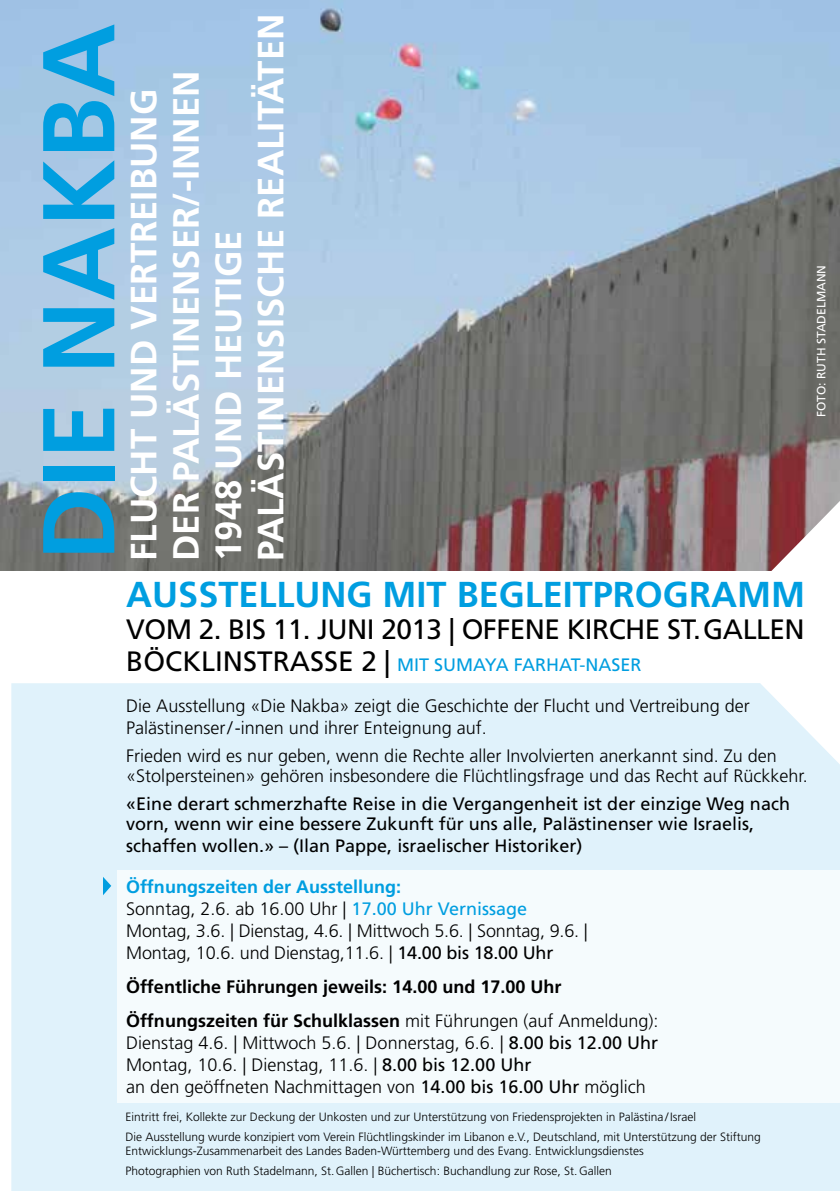
<style>
.page{position:relative;width:840px;height:1191px;background:#fff}
.page>*{position:absolute;margin:0;border:0;box-sizing:border-box;transform-origin:0 0}
.t1{font:700 101.8px "Frutiger LT Std";color:#009ee0}
.t2{font:700 36.4px/42.2px "Frutiger LT Std";color:#fff}
.t3{font:700 36px "Frutiger LT Std";color:#009ee0}
.t4{font:28px "Frutiger LT Std";letter-spacing:-.02em;color:#000}
.t5{font:300 18px/22px "Frutiger LT Std";color:#000}
.t6{font:18px/20px "Frutiger LT Std";color:#000}
.t7{font:700 18px/34px "Frutiger LT Std";color:#000}
.t8{font:18px "Frutiger LT Std";color:#009ee0}
.t9{font:300 12px/20px "Frutiger LT Std";color:#000}
.t10{font:12px "Frutiger LT Std";color:#fff}
.s1{font-size:28px;color:#000}
.s2{font-weight:700;color:#009ee0}
.s3{font-weight:400;color:#009ee0}
.s4{font-weight:400}
.s5{font-weight:300}
</style>
<div class="page">
<img style="left:0;top:0;width:839px;height:571px">
<div style="left:11px;top:683px;width:828px;height:508px;background:#e0f2fb"></div>
<svg style="left:103px;top:876px;width:8px;height:19px"></svg>
<div style="left:117px;top:870px;width:722px;height:233px;background:#f5fbfd"></div>
<h1 class="t1" style="left:19px;top:561px;width:539px;rotate:-90deg">DIE NAKBA</h1>
<h2 class="t2" style="left:123px;top:561px;width:549px;rotate:-90deg">FLUCHT UND VERTREIBUNG<br>DER PALÄSTINENSER/-INNEN<br>1948 UND HEUTIGE<br>PALÄSTINENSISCHE REALITÄTEN</h2>
<h3 class="t3" style="left:126px;top:573px;width:680px">AUSSTELLUNG MIT BEGLEITPROGRAMM</h3>
<h3 class="t4" style="left:126px;top:613px;width:679px">VOM 2. BIS 11. JUNI 2013 | OFFENE KIRCHE ST.GALLEN</h3>
<p class="t8" style="left:126px;top:654px;width:516px"><span class="s1">BÖCKLINSTRASSE 2 |</span> MIT SUMAYA FARHAT-NASER</p>
<p class="t5" style="left:126px;top:695px;width:624px">Die Ausstellung «Die Nakba» zeigt die Geschichte der Flucht und Vertreibung der<br>Palästinenser/-innen und ihrer Enteignung auf.</p>
<p class="t5" style="left:126px;top:746px;width:682px;line-height:20px">Frieden wird es nur geben, wenn die Rechte aller Involvierten anerkannt sind. Zu den «Stolpersteinen» gehören insbesondere die Flüchtlingsfrage und das Recht auf Rückkehr.</p>
<p class="t6" style="left:126px;top:794px;width:665px">«Eine derart schmerzhafte Reise in die Vergangenheit ist der einzige Weg nach vorn, wenn wir eine bessere Zukunft für uns alle, Palästinenser wie Israelis,</p>
<p class="t6" style="left:126px;top:836px;width:457px">schaffen wollen.» – (Ilan Pappe, israelischer Historiker)</p>
<p class="t5" style="left:126px;top:875px;width:463px"><span class="s2">Öffnungszeiten der Ausstellung:<br></span>Sonntag, 2.6. ab 16.00 Uhr | <span class="s3">17.00 Uhr Vernissage </span>Montag, 3.6. | Dienstag, 4.6. | Mittwoch 5.6. | Sonntag, 9.6. | Montag, 10.6. und Dienstag,11.6. | <span class="s4">14.00 bis 18.00 Uhr</span></p>
<p class="t7" style="left:126px;top:969px;width:533px">Öffentliche Führungen jeweils: 14.00 und 17.00 Uhr<br>Öffnungszeiten für Schulklassen <span class="s5">mit Führungen (auf Anmeldung):</span></p>
<p class="t5" style="left:126px;top:1031px;width:533px">Dienstag 4.6. | Mittwoch 5.6. | Donnerstag, 6.6. | <span class="s4">8.00 bis 12.00 Uhr<br></span>Montag, 10.6. | Dienstag, 11.6. | <span class="s4">8.00 bis 12.00 Uhr<br></span>an den geöffneten Nachmittagen von <span class="s4">14.00 bis 16.00 Uhr</span> möglich</p>
<p class="t9" style="left:125px;top:1107px;width:636px">Eintritt frei, Kollekte zur Deckung der Unkosten und zur Unterstützung von Friedensprojekten in Palästina/Israel<br>Die Ausstellung wurde konzipiert vom Verein Flüchtlingskinder im Libanon e.V., Deutschland, mit Unterstützung der Stiftung</p>
<p class="t9" style="left:125px;top:1141px;width:519px">Entwicklungs-Zusammenarbeit des Landes Baden-Württemberg und des Evang. Entwicklungsdienstes<br>Photographien von Ruth Stadelmann, St.Gallen | Büchertisch: Buchandlung zur Rose, St.Gallen</p>
<p class="t10" style="left:813px;top:417px;width:154px;rotate:-90deg">FOTO: RUTH STADELMANN</p>
</div>
